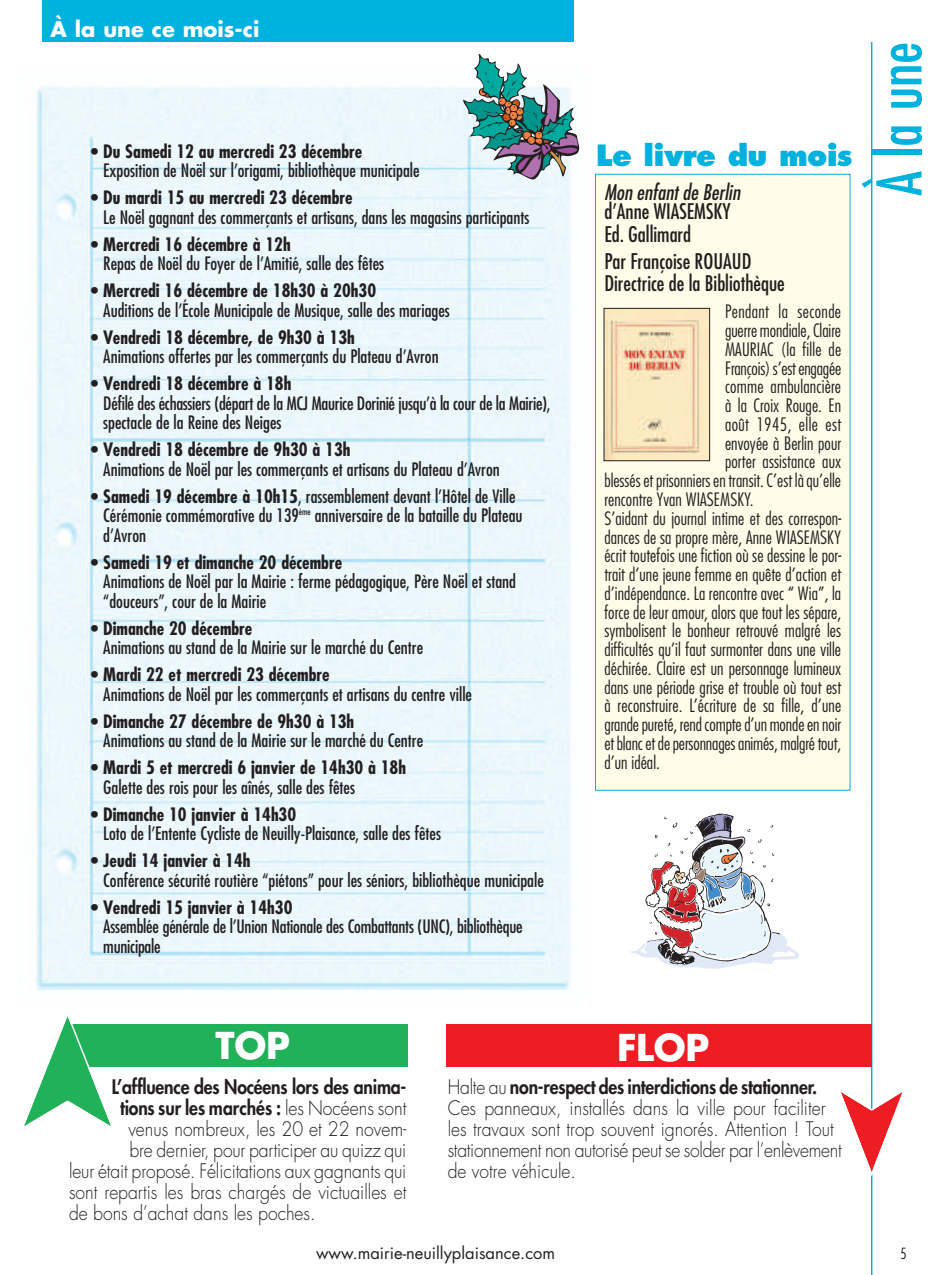
<style>
.page{position:relative;width:935px;height:1275px;background:#fff}
.page>*{position:absolute;margin:0;border:0;box-sizing:border-box;transform-origin:0 0}
.t1{font:condensed 60px "Futura";color:#00b2dd}
.t2{font:700 36px "Futura";letter-spacing:-.005em;color:#fff}
.t3{font:800 28.5px "Futura";letter-spacing:-.025em;color:#00b2dd}
.t4{font:condensed 21px/23px "Futura";color:#231f20}
.t5{font:italic condensed 21px "Futura";color:#231f20}
.t6{font:700 21px "Futura";color:#fff}
.t7{font:300 19.5px/21px "Futura";color:#231f20;scale:.9 1}
.t8{font:800 19.5px "Futura";letter-spacing:-.01em;color:#231f20;scale:.9 1}
.t9{font:condensed 18px/19.5px "Futura";color:#231f20}
.t10{font:300 condensed 18px "Futura";letter-spacing:.005em;color:#231f20}
.t11{font:700 condensed 18px "Futura";color:#231f20}
.t12{font:16.5px "Futura";color:#231f20}
.t13{font:300 condensed 15px "Futura";color:#231f20}
.s1{font-weight:700}
.s2{font-weight:300}
.s3{font-weight:800}
</style>
<div class="page">
<img style="left:35px;top:86px;width:536px;height:905px">
<hr style="left:870px;top:42px;width:2px;height:1233px;background:#00b2dd">
<div style="left:42px;top:0;width:531px;height:42px;background:#00b2dd"></div>
<div style="left:596px;top:175px;width:253px;height:615px;background:#fffde9"></div>
<div style="left:595px;top:174px;width:255px;height:616px;border:1px solid #00b2dd"></div>
<div style="left:68px;top:1024px;width:340px;height:43px;background:#21b259"></div>
<div style="left:446px;top:1024px;width:425px;height:43px;background:#ee1d23"></div>
<svg style="left:24px;top:1016px;width:87px;height:110px"></svg>
<img style="left:605px;top:310px;width:103px;height:149px">
<div style="left:603px;top:308px;width:107px;height:153px;border:1px solid #231f20"></div>
<svg style="left:841px;top:1088px;width:62px;height:88px"></svg>
<svg style="left:463px;top:55px;width:117px;height:125px"></svg>
<svg style="left:629px;top:813px;width:170px;height:155px"></svg>
<p class="t6" style="left:51px;top:19px;width:210px">À la une ce mois-ci</p>
<p class="t11" style="left:91px;top:143px;width:273px">• Du Samedi 12 au mercredi 23 décembre</p>
<p class="t9" style="left:103px;top:162px;width:318px">Exposition de Noël sur l’origami, bibliothèque municipale</p>
<p class="t11" style="left:91px;top:190px;width:263px">• Du mardi 15 au mercredi 23 décembre</p>
<p class="t9" style="left:103px;top:208px;width:427px">Le Noël gagnant des commerçants et artisans, dans les magasins participants</p>
<p class="t11" style="left:91px;top:236px;width:201px">• Mercredi 16 décembre à 12h</p>
<p class="t9" style="left:103px;top:255px;width:282px">Repas de Noël du Foyer de l’Amitié, salle des fêtes</p>
<p class="t11" style="left:91px;top:283px;width:287px">• Mercredi 16 décembre de 18h30 à 20h30</p>
<p class="t9" style="left:103px;top:301px;width:348px">Auditions de l’École Municipale de Musique, salle des mariages</p>
<p class="t11" style="left:91px;top:329px;width:265px">• Vendredi 18 décembre, de 9h30 à 13h</p>
<p class="t9" style="left:103px;top:348px;width:337px">Animations offertes par les commerçants du Plateau d’Avron</p>
<p class="t11" style="left:91px;top:376px;width:202px">• Vendredi 18 décembre à 18h</p>
<p class="t9" style="left:103px;top:394px;width:449px">Défilé des échassiers (départ de la MCJ Maurice Dorinié jusqu’à la cour de la Mairie), spectacle de la Reine des Neiges</p>
<p class="t11" style="left:91px;top:442px;width:261px">• Vendredi 18 décembre de 9h30 à 13h</p>
<p class="t9" style="left:103px;top:460px;width:398px">Animations de Noël par les commerçants et artisans du Plateau d’Avron</p>
<p class="t9" style="left:103px;top:487px;width:421px;text-indent:-12px"><span class="s1">• Samedi 19 décembre à 10h15</span>, rassemblement devant l’Hôtel de Ville<br>Cérémonie commémorative du 139<sup>ème</sup> anniversaire de la bataille du Plateau d’Avron</p>
<p class="t11" style="left:91px;top:554px;width:253px">• Samedi 19 et dimanche 20 décembre</p>
<p class="t9" style="left:103px;top:573px;width:414px">Animations de Noël par la Mairie : ferme pédagogique, Père Noël et stand “douceurs”, cour de la Mairie</p>
<p class="t11" style="left:91px;top:620px;width:163px">• Dimanche 20 décembre</p>
<p class="t9" style="left:103px;top:639px;width:321px">Animations au stand de la Mairie sur le marché du Centre</p>
<p class="t11" style="left:91px;top:667px;width:240px">• Mardi 22 et mercredi 23 décembre</p>
<p class="t9" style="left:103px;top:685px;width:370px">Animations de Noël par les commerçants et artisans du centre ville</p>
<p class="t11" style="left:91px;top:713px;width:265px">• Dimanche 27 décembre de 9h30 à 13h</p>
<p class="t9" style="left:103px;top:732px;width:321px">Animations au stand de la Mairie sur le marché du Centre</p>
<p class="t11" style="left:91px;top:760px;width:316px">• Mardi 5 et mercredi 6 janvier de 14h30 à 18h</p>
<p class="t9" style="left:103px;top:778px;width:253px">Galette des rois pour les aînés, salle des fêtes</p>
<p class="t11" style="left:91px;top:806px;width:207px">• Dimanche 10 janvier à 14h30</p>
<p class="t9" style="left:103px;top:825px;width:339px">Loto de l’Entente Cycliste de Neuilly-Plaisance, salle des fêtes</p>
<p class="t11" style="left:91px;top:853px;width:161px">• Jeudi 14 janvier à 14h</p>
<p class="t9" style="left:103px;top:871px;width:442px">Conférence sécurité routière “piétons” pour les séniors, bibliothèque municipale</p>
<p class="t11" style="left:91px;top:899px;width:203px">• Vendredi 15 janvier à 14h30</p>
<p class="t9" style="left:103px;top:918px;width:421px">Assemblée générale de l’Union Nationale des Combattants (UNC), bibliothèque municipale</p>
<h3 class="t3" style="left:596px;top:143px;width:258px">Le livre du mois</h3>
<p class="t5" style="left:604px;top:183px;width:141px">Mon enfantde Berlin</p>
<p class="t4" style="left:604px;top:201px;width:128px">d’Anne WIASEMSKY<br>Ed. Gallimard</p>
<p class="t4" style="left:604px;top:251px;width:182px;line-height:22.5px">Par Françoise ROUAUD<br>Directrice de la Bibliothèque</p>
<p class="t10" style="left:725px;top:304px;width:118px">Pendant la seconde</p>
<p class="t10" style="left:725px;top:323px;width:118px">guerre mondiale, Claire</p>
<p class="t10" style="left:725px;top:341px;width:118px">MAURIAC (la fille de</p>
<p class="t10" style="left:725px;top:360px;width:118px">François) s’est engagée</p>
<p class="t10" style="left:725px;top:379px;width:118px">comme ambulancière</p>
<p class="t10" style="left:725px;top:398px;width:118px">à la Croix Rouge. En</p>
<p class="t10" style="left:725px;top:416px;width:118px">août 1945, elle est</p>
<p class="t10" style="left:725px;top:435px;width:118px">envoyée à Berlin pour</p>
<p class="t10" style="left:725px;top:454px;width:118px">porter assistance aux</p>
<p class="t10" style="left:604px;top:473px;width:238px">blessés et prisonniers en transit. C’est là qu’elle</p>
<p class="t10" style="left:604px;top:491px;width:151px">rencontre Yvan WIASEMSKY.</p>
<p class="t10" style="left:604px;top:510px;width:238px">S’aidant du journal intime et des correspon-</p>
<p class="t10" style="left:604px;top:529px;width:238px">dances de sa propre mère, Anne WIASEMSKY</p>
<p class="t10" style="left:604px;top:548px;width:238px">écrit toutefois une fiction où se dessine le por-</p>
<p class="t10" style="left:604px;top:566px;width:238px">trait d’une jeune femme en quête d’action et</p>
<p class="t10" style="left:604px;top:585px;width:238px">d’indépendance. La rencontre avec “ Wia”, la</p>
<p class="t10" style="left:604px;top:604px;width:238px">force de leur amour, alors que tout les sépare,</p>
<p class="t10" style="left:604px;top:623px;width:238px">symbolisent le bonheur retrouvé malgré les</p>
<p class="t10" style="left:604px;top:641px;width:238px">difficultés qu’il faut surmonter dans une ville</p>
<p class="t10" style="left:604px;top:660px;width:238px">déchirée. Claire est un personnage lumineux</p>
<p class="t10" style="left:604px;top:679px;width:238px">dans une période grise et trouble où tout est</p>
<p class="t10" style="left:604px;top:698px;width:238px">à reconstruire. L’écriture de sa fille, d’une</p>
<p class="t10" style="left:604px;top:716px;width:238px">grande pureté, rend compte d’un monde en noir</p>
<p class="t10" style="left:604px;top:735px;width:238px">et blanc et de personnages animés, malgré tout,</p>
<p class="t10" style="left:604px;top:754px;width:57px">d’un idéal.</p>
<h1 class="t1" style="left:871px;top:196px;width:155px;rotate:-90deg">À la une</h1>
<h2 class="t2" style="left:215px;top:1029px;width:76px">TOP</h2>
<p class="t8" style="left:112px;top:1077px;width:329px">L’affluence des Nocéens lors des anima-</p>
<p class="t8" style="left:120px;top:1098px;width:319px">tions sur les marchés : <span class="s2">les Nocéens sont</span></p>
<p class="t7" style="left:128px;top:1119px;width:310px">venus nombreux, les 20 et 22 novem-</p>
<p class="t7" style="left:129px;top:1140px;width:309px">bre dernier, pour participer au quizz qui</p>
<p class="t7" style="left:69px;top:1161px;width:376px">leur était proposé. Félicitations aux gagnants qui</p>
<p class="t7" style="left:69px;top:1182px;width:376px">sont repartis les bras chargés de victuailles et</p>
<p class="t7" style="left:69px;top:1203px;width:275px">de bons d’achat dans les poches.</p>
<h2 class="t2" style="left:617px;top:1031px;width:94px">FLOP</h2>
<p class="t7" style="left:447px;top:1077px;width:439px">Halte au <span class="s3">non-respect des interdictions de stationner.<br></span>Ces panneaux, installés dans la ville pour faciliter les travaux sont trop souvent ignorés. Attention ! Tout stationnement non autorisé peut se solder par l’enlèvement de votre véhicule.</p>
<p class="t12" style="left:316px;top:1245px;width:241px">www.mairie-neuillyplaisance.com</p>
<p class="t13" style="left:900px;top:1246px;width:8px">5</p>
</div>
